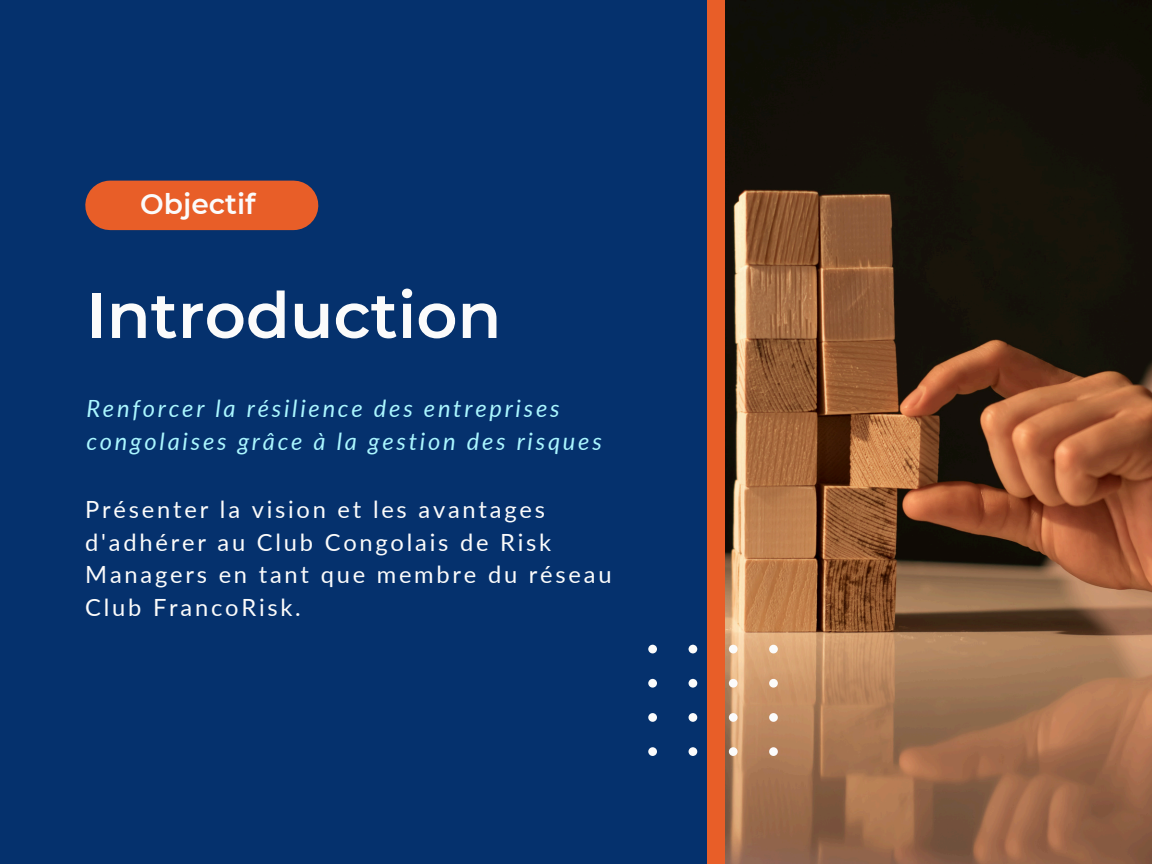
<style>
.page{position:relative;width:1152px;height:864px;background:#05316d}
.page>*{position:absolute;margin:0;border:0;box-sizing:border-box;transform-origin:0 0}
.t1{font:600 64.05px "Montserrat";color:#fbfbfb}
.t2{font:600 28.05px "Montserrat";color:#fbfbfb}
.t3{font:23.7px/32.7px "Lato";letter-spacing:.115em;color:#fbfbfb}
.t4{font:italic 23.7px/32.7px "Lato";letter-spacing:.115em;color:#aaf6ff}
</style>
<div class="page">
<div style="left:707px;top:0;width:18px;height:864px;background:#e85e28"></div>
<div style="left:110px;top:181px;width:184px;height:49px;background:#e85e28"></div>
<img style="left:725px;top:0;width:427px;height:864px">
<svg style="left:648px;top:645px;width:130px;height:111px"></svg>
<p class="t2" style="left:140px;top:187px;width:117px">Objectif</p>
<h2 class="t1" style="left:86px;top:276px;width:417px">Introduction</h2>
<h1 class="t4" style="left:86px;top:392px;width:517px">Renforcer la résilience des entreprises congolaises grâce à la gestion des risques</h1>
<p class="t3" style="left:85px;top:493px;width:528px">Présenter la vision et les avantages d'adhérer au Club Congolais de Risk<br>Managers en tant que membre du réseau<br>Club FrancoRisk.</p>
</div>
